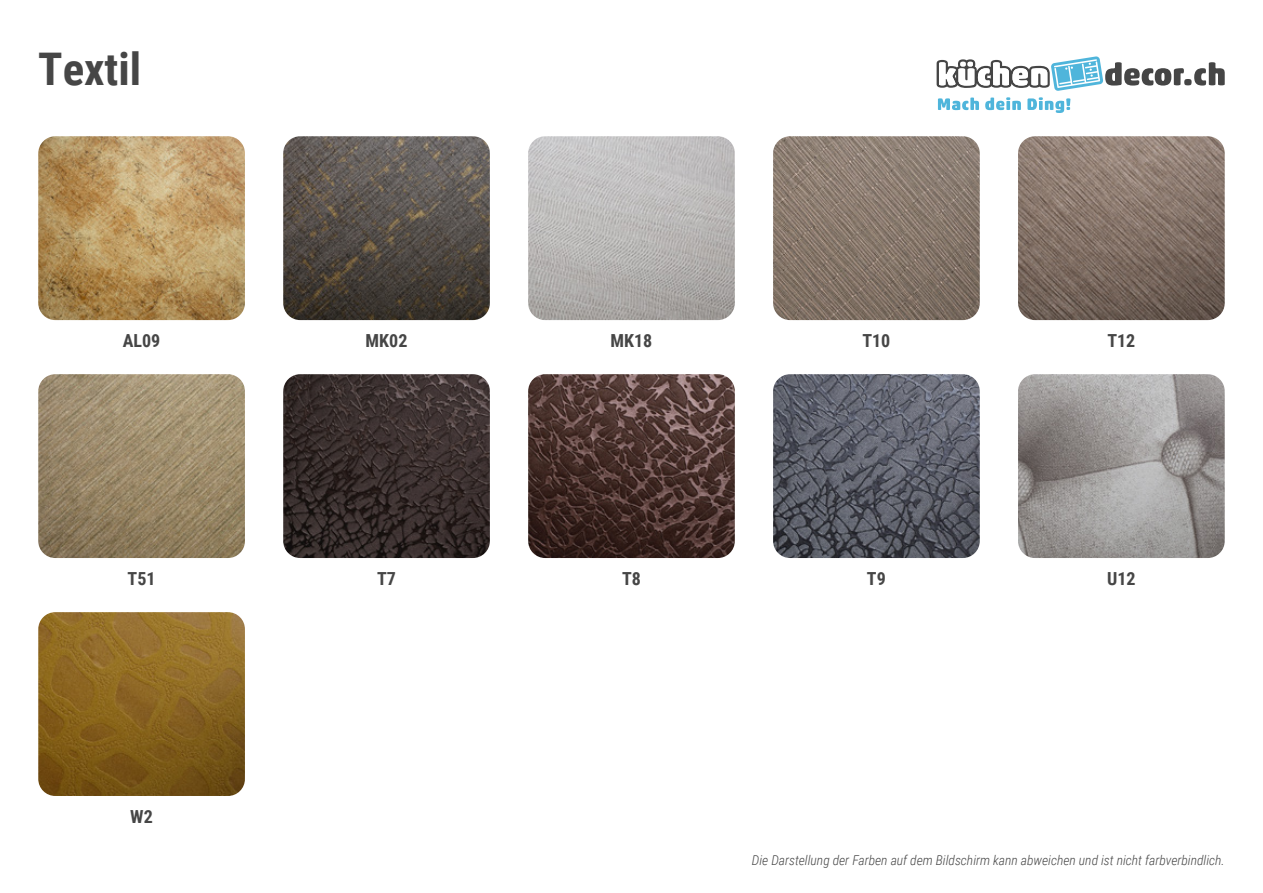
<style>
.page{position:relative;width:1263px;height:893px;background:#fff}
.page>*{position:absolute;margin:0;border:0;box-sizing:border-box;transform-origin:0 0}
.t1{font:700 45px "Roboto Condensed";color:#464646}
.t2{font:700 18px "Roboto Condensed";color:#464646}
.t3{font:italic 300 13.5px "Roboto Condensed";color:#464646}
</style>
<div class="page">
<div style="left:1184px;top:79px;width:7px;height:6px;background:#454545;border-radius:50%"></div>
<svg style="left:1194px;top:62px;width:31px;height:24px"></svg>
<svg style="left:938px;top:98px;width:41px;height:12px"></svg>
<svg style="left:985px;top:97px;width:36px;height:13px"></svg>
<svg style="left:1027px;top:97px;width:43px;height:16px"></svg>
<svg style="left:936px;top:56px;width:248px;height:35px"></svg>
<img style="left:38px;top:136px;width:207px;height:184px">
<img style="left:283px;top:136px;width:207px;height:184px">
<img style="left:528px;top:136px;width:207px;height:184px">
<img style="left:773px;top:136px;width:207px;height:184px">
<img style="left:1018px;top:136px;width:207px;height:184px">
<img style="left:38px;top:374px;width:207px;height:184px">
<img style="left:283px;top:374px;width:207px;height:184px">
<img style="left:528px;top:374px;width:207px;height:184px">
<img style="left:773px;top:374px;width:207px;height:184px">
<img style="left:1018px;top:374px;width:207px;height:184px">
<img style="left:38px;top:612px;width:207px;height:184px">
<h1 class="t1" style="left:38px;top:38px;width:104px">Textil</h1>
<h2 class="t2" style="left:123px;top:328px;width:39px">AL09</h2>
<h2 class="t2" style="left:366px;top:328px;width:43px">MK02</h2>
<h2 class="t2" style="left:610px;top:328px;width:43px">MK18</h2>
<h2 class="t2" style="left:862px;top:328px;width:29px">T10</h2>
<h2 class="t2" style="left:1107px;top:328px;width:29px">T12</h2>
<h2 class="t2" style="left:128px;top:566px;width:29px">T51</h2>
<h2 class="t2" style="left:377px;top:566px;width:20px">T7</h2>
<h2 class="t2" style="left:622px;top:566px;width:20px">T8</h2>
<h2 class="t2" style="left:867px;top:566px;width:20px">T9</h2>
<h2 class="t2" style="left:1107px;top:566px;width:30px">U12</h2>
<h2 class="t2" style="left:130px;top:804px;width:24px">W2</h2>
<p class="t3" style="left:752px;top:851px;width:474px">Die Darstellung der Farben auf dem Bildschirm kann abweichen und ist nicht farbverbindlich.</p>
</div>
